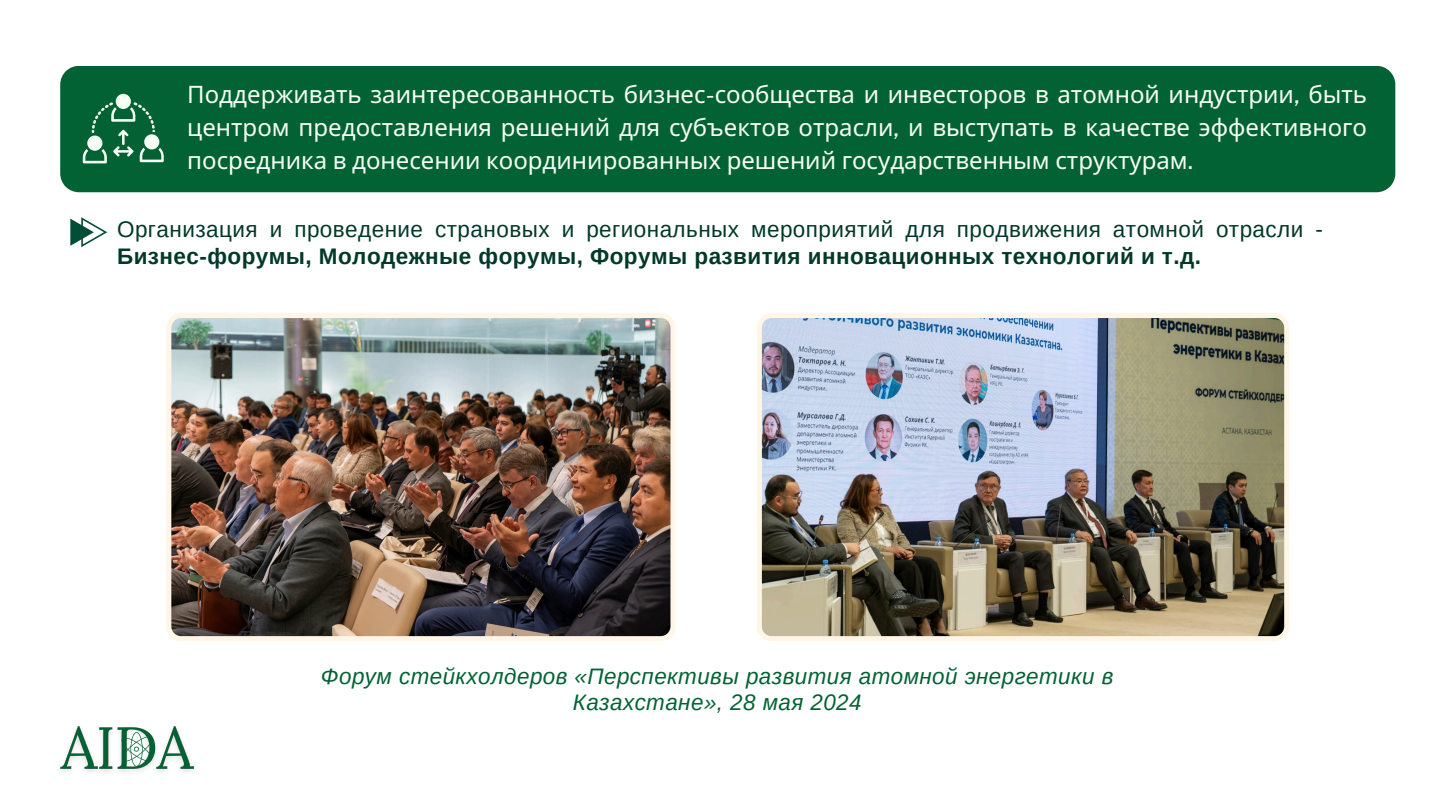
<style>
.page{position:relative;width:1440px;height:810px;background:#fff}
.page>*{position:absolute;margin:0;border:0;box-sizing:border-box;transform-origin:0 0}
.t1{font:24px/33px "Noto Sans";color:#f5fff5;text-align:justify}
.t2{font:22.5px/27px "Arimo";letter-spacing:.02em;color:#013928}
.t3{font:italic 22.4px/26.1px "Arimo";letter-spacing:.02em;color:#036234;text-align:center}
.s1{font-family:"Public Sans"}
.s2{font-weight:700}
</style>
<div class="page">
<div style="left:60px;top:66px;width:1335px;height:126px;background:#036234"></div>
<div style="left:116px;top:94px;width:15px;height:15px;background:#f5fff5;border-radius:50%"></div>
<svg style="left:83px;top:102px;width:81px;height:61px;background:#37845d"></svg>
<img style="left:60px;top:726px;width:134px;height:46px">
<svg style="left:121px;top:732px;width:31px;height:35px"></svg>
<svg style="left:70px;top:217px;width:37px;height:30px"></svg>
<img style="left:757px;top:313px;width:532px;height:328px">
<img style="left:166px;top:313px;width:510px;height:328px">
<p class="t1" style="left:187px;top:77px;width:1181px">Поддерживать заинтересованность бизнес<span class="s1">-</span>сообщества и инвесторов в атомной индустрии<span class="s1">,</span> быть центром предоставления решений для субъектов отрасли<span class="s1">,</span> и выступать в качестве эффективного посредника в донесении координированных решений государственным структурам<span class="s1">.</span></p>
<p class="t2" style="left:117px;top:216px;width:1207px">Организация и проведение страновых и региональных мероприятий для продвижения атомной отрасли -<br><span class="s2">Бизнес-форумы, Молодежные форумы, Форумы развития инновационных технологий и т.д.</span></p>
<p class="t3" style="left:321px;top:663px;width:794px">Форум стейкхолдеров «Перспективы развития атомной энергетики в<br>Казахстане», 28 мая 2024</p>
</div>
